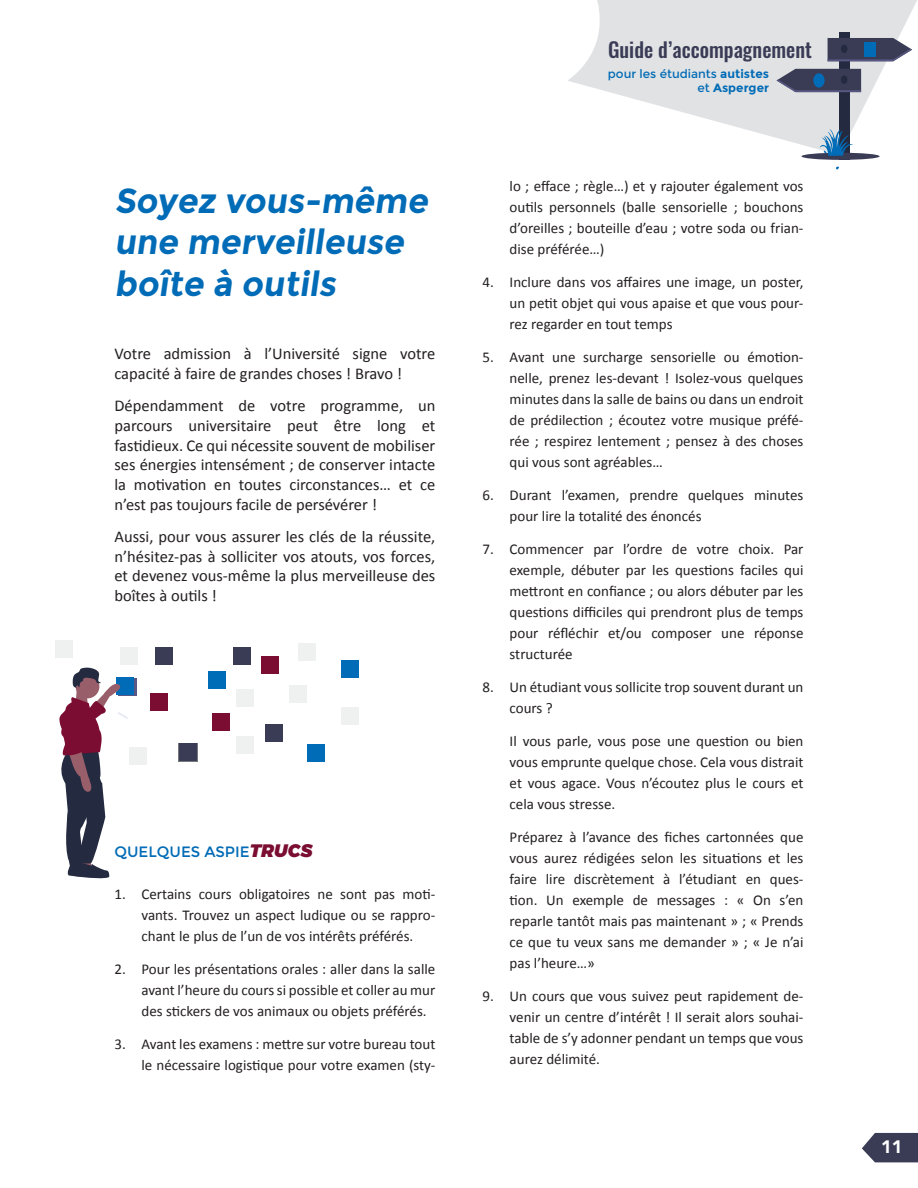
<style>
.page{position:relative;width:918px;height:1188px;background:#fff}
.page>*{position:absolute;margin:0;border:0;box-sizing:border-box;transform-origin:0 0}
.t1{font:700 34.5px/41.4px "Montserrat";color:#006bb6}
.t2{font:500 20.55px "Oswald";color:#3a3c56}
.t3{font:900 18px "Avenir";color:#fff}
.t4{font:16.5px/19.8px "Calibri";color:#231f20;text-align:justify}
.t5{font:15px/21px "Calibri";color:#231f20;text-align:justify}
.t6{font:15px "Montserrat";color:#006bb6}
.t7{font:12px/14.4px "Montserrat";color:#006bb6;text-align:right}
.s1{font-weight:900;font-style:italic;font-size:18px;color:#7a0d31}
.s2{font-weight:700}
</style>
<div class="page">
<svg style="left:568px;top:0;width:349px;height:155px;fill:#e1e2e4"></svg>
<svg style="left:862px;top:1133px;width:56px;height:29px;background:#505169"></svg>
<div style="left:839px;top:32px;width:11px;height:127px;background:#242a3f"></div>
<svg style="left:828px;top:38px;width:84px;height:23px;background:#54556d"></svg>
<svg style="left:776px;top:69px;width:85px;height:23px;background:#51536b"></svg>
<div style="left:864px;top:42px;width:12px;height:15px;background:#006bb6"></div>
<div style="left:813px;top:73px;width:12px;height:15px;background:#006bb6;border-radius:50%"></div>
<div style="left:841px;top:45px;width:6px;height:8px;background:#242a3f;border-radius:50%"></div>
<div style="left:841px;top:76px;width:6px;height:8px;background:#242a3f;border-radius:50%"></div>
<div style="left:801px;top:153px;width:79px;height:7px;background:#3a3c56;border-radius:50%"></div>
<svg style="left:820px;top:129px;width:33px;height:27px"></svg>
<div style="left:236px;top:690px;width:18px;height:17px;background:#eff1f0"></div>
<div style="left:130px;top:748px;width:17px;height:17px;background:#eff1f0"></div>
<div style="left:289px;top:686px;width:17px;height:17px;background:#eff1f0"></div>
<div style="left:236px;top:736px;width:18px;height:17px;background:#eff1f0"></div>
<div style="left:120px;top:647px;width:18px;height:17px;background:#eff1f0"></div>
<div style="left:298px;top:643px;width:17px;height:17px;background:#eff1f0"></div>
<div style="left:341px;top:707px;width:18px;height:17px;background:#eff1f0"></div>
<div style="left:55px;top:641px;width:17px;height:17px;background:#eff1f0"></div>
<div style="left:261px;top:657px;width:17px;height:17px;background:#7a0d31"></div>
<div style="left:150px;top:694px;width:18px;height:17px;background:#7a0d31"></div>
<div style="left:212px;top:713px;width:17px;height:17px;background:#7a0d31"></div>
<div style="left:233px;top:647px;width:18px;height:17px;background:#3a3c56"></div>
<div style="left:265px;top:725px;width:18px;height:17px;background:#3a3c56"></div>
<div style="left:155px;top:647px;width:18px;height:17px;background:#3a3c56"></div>
<div style="left:179px;top:744px;width:18px;height:17px;background:#3a3c56"></div>
<div style="left:208px;top:672px;width:18px;height:17px;background:#006bb6"></div>
<svg style="left:127px;top:679px;width:9px;height:17px"></svg>
<div style="left:116px;top:677px;width:18px;height:17px;background:#006bb6"></div>
<div style="left:341px;top:661px;width:18px;height:17px;background:#006bb6"></div>
<div style="left:307px;top:744px;width:17px;height:17px;background:#006bb6"></div>
<svg style="left:59px;top:667px;width:68px;height:212px"></svg>
<h1 class="t1" style="left:114px;top:180px;width:321px">Soyez vous-même une merveilleuse boîte à outils</h1>
<p class="t4" style="left:114px;top:343px;width:322px">Votre admission à l’Université signe votre capacité à faire de grandes choses ! Bravo !</p>
<p class="t4" style="left:114px;top:395px;width:322px">Dépendamment de votre programme, un parcours universitaire peut être long et fastidieux. Ce qui nécessite souvent de mobiliser ses énergies intensément ; de conserver intacte la motivation en toutes circonstances… et ce n’est pas toujours facile de persévérer !</p>
<p class="t4" style="left:114px;top:526px;width:322px">Aussi, pour vous assurer les clés de la réussite, n’hésitez-pas à solliciter vos atouts, vos forces, et devenez vous-même la plus merveilleuse des boîtes à outils !</p>
<p class="t6" style="left:114px;top:843px;width:199px">QUELQUES ASPIE<span class="s1">TRUCS</span></p>
<p class="t5" style="left:141px;top:883px;width:295px;text-indent:-27px">1. Certains cours obligatoires ne sont pas moti&shy;vants. Trouvez un aspect ludique ou se rappro&shy;chant le plus de l’un de vos intérêts préférés.</p>
<p class="t5" style="left:141px;top:958px;width:295px;text-indent:-27px">2. Pour les présentations orales : aller dans la salle avant l’heure du cours si possible et coller au mur des stickers de vos animaux ou objets préférés.</p>
<p class="t5" style="left:114px;top:1033px;width:322px;text-align:right">3. Avant les examens : mettre sur votre bureau tout le nécessaire logistique pour votre examen (sty-</p>
<h2 class="t2" style="left:608px;top:39px;width:205px">Guide d’accompagnement</h2>
<p class="t7" style="left:608px;top:67px;width:163px">pour les étudiants <span class="s2">autistes </span>et <span class="s2">Asperger</span></p>
<p class="t5" style="left:510px;top:175px;width:295px">lo ; efface ; règle…) et y rajouter également vos outils personnels (balle sensorielle ; bouchons d’oreilles ; bouteille d’eau ; votre soda ou frian&shy;dise préférée…)</p>
<p class="t5" style="left:510px;top:271px;width:295px;text-indent:-27px">4. Inclure dans vos affaires une image, un poster, un petit objet qui vous apaise et que vous pour&shy;rez regarder en tout temps</p>
<p class="t5" style="left:510px;top:346px;width:295px;text-indent:-27px">5. Avant une surcharge sensorielle ou émotion&shy;nelle, prenez les-devant ! Isolez-vous quelques minutes dans la salle de bains ou dans un endroit de prédilection ; écoutez votre musique préfé&shy;rée ; respirez lentement ; pensez à des choses qui vous sont agréables…</p>
<p class="t5" style="left:510px;top:484px;width:295px;text-indent:-27px">6. Durant l’examen, prendre quelques minutes pour lire la totalité des énoncés</p>
<p class="t5" style="left:510px;top:538px;width:295px;text-indent:-27px">7. Commencer par l’ordre de votre choix. Par exemple, débuter par les questions faciles qui mettront en confiance ; ou alors débuter par les questions difficiles qui prendront plus de temps pour réfléchir et/ou composer une réponse structurée</p>
<p class="t5" style="left:510px;top:676px;width:295px;text-indent:-27px">8. Un étudiant vous sollicite trop souvent durant un cours ?</p>
<p class="t5" style="left:510px;top:730px;width:295px">Il vous parle, vous pose une question ou bien vous emprunte quelque chose. Cela vous distrait et vous agace. Vous n’écoutez plus le cours et cela vous stresse.</p>
<p class="t5" style="left:510px;top:826px;width:295px">Préparez à l’avance des fiches cartonnées que vous aurez rédigées selon les situations et les faire lire discrètement à l’étudiant en ques&shy;tion. Un exemple de messages : « On s’en reparle tantôt mais pas maintenant » ; « Prends ce que tu veux sans me demander » ; « Je n’ai pas l’heure…»</p>
<p class="t5" style="left:510px;top:985px;width:295px;text-indent:-27px">9. Un cours que vous suivez peut rapidement de&shy;venir un centre d’intérêt ! Il serait alors souhai&shy;table de s’y adonner pendant un temps que vous aurez délimité.</p>
<p class="t3" style="left:881px;top:1131px;width:23px">11</p>
</div>
